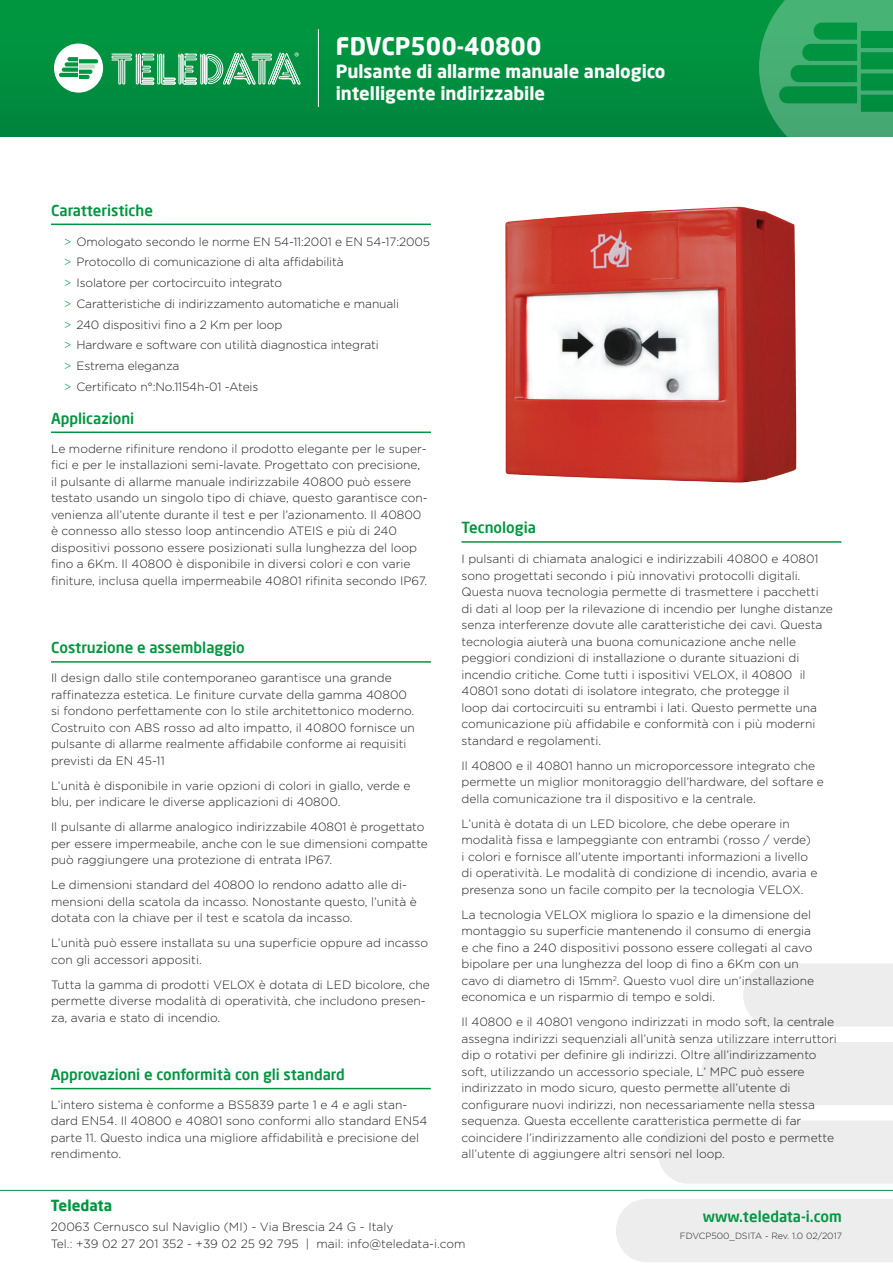
<style>
.page{position:relative;width:893px;height:1263px;background:#fff}
.page>*{position:absolute;margin:0;border:0;box-sizing:border-box;transform-origin:0 0}
.t1{font:700 24px "Neo Sans Pro";color:#fff}
.t2{font:700 18px "Neo Sans Pro";color:#fff}
.t3{font:500 15px "Neo Sans Pro";color:#009640}
.t4{font:700 15px "Neo Sans Pro";color:#009640}
.t5{font:300 12px/16.5px "Gotham";color:#231f20}
.t6{font:300 12px/16.5px "Gotham Rounded";color:#231f20}
.t7{font:300 9px "Gotham";color:#231f20}
.s1{color:#009640}
</style>
<div class="page">
<div style="left:658px;top:1121px;width:235px;height:62px;background:#ededed"></div>
<div style="left:616px;top:1199px;width:277px;height:63px;background:#ededed"></div>
<div style="left:743px;top:964px;width:150px;height:62px;background:#ededed"></div>
<div style="left:701px;top:1042px;width:192px;height:63px;background:#ededed"></div>
<div style="left:0;top:0;width:893px;height:136px;background:#00903f"></div>
<hr style="left:318px;top:29px;width:1px;height:78px;background:#fff">
<svg style="left:112px;top:52px;width:189px;height:33px"></svg>
<div style="left:54px;top:44px;width:49px;height:49px;background:#fff;border-radius:50%"></div>
<svg style="left:59px;top:57px;width:39px;height:22px"></svg>
<hr style="left:0;top:1190px;width:893px;height:1px;background:#009641">
<svg style="left:759px;top:0;width:134px;height:137px"></svg>
<hr style="left:51px;top:224px;width:380px;height:1px;background:#009640">
<hr style="left:461px;top:541px;width:380px;height:2px;background:#009640">
<hr style="left:51px;top:431px;width:380px;height:2px;background:#009640">
<hr style="left:51px;top:1088px;width:380px;height:1px;background:#009640">
<hr style="left:51px;top:661px;width:380px;height:2px;background:#009640">
<img style="left:505px;top:206px;width:292px;height:277px">
<p class="t3" style="left:51px;top:201px;width:103px">Caratteristiche</p>
<p class="t1" style="left:336px;top:31px;width:207px">FDVCP500-40800</p>
<p class="t2" style="left:336px;top:60px;width:331px">Pulsante di allarme manuale analogico</p>
<p class="t2" style="left:336px;top:82px;width:211px">intelligente indirizzabile</p>
<p class="t5" style="left:64px;top:233px;width:368px"><span class="s1">&gt;</span> Omologato secondo le norme EN 54-11:2001 e EN 54-17:2005</p>
<p class="t5" style="left:64px;top:254px;width:281px"><span class="s1">&gt;</span> Protocollo di comunicazione di alta affidabilità</p>
<p class="t5" style="left:64px;top:274px;width:220px"><span class="s1">&gt;</span> Isolatore per cortocircuito integrato</p>
<p class="t5" style="left:64px;top:295px;width:337px"><span class="s1">&gt;</span> Caratteristiche di indirizzamento automatiche e manuali</p>
<p class="t5" style="left:64px;top:316px;width:220px"><span class="s1">&gt;</span> 240 dispositivi fino a 2 Km per loop</p>
<p class="t5" style="left:64px;top:337px;width:316px"><span class="s1">&gt;</span> Hardware e software con utilità diagnostica integrati</p>
<p class="t5" style="left:64px;top:357px;width:117px"><span class="s1">&gt;</span> Estrema eleganza</p>
<p class="t5" style="left:64px;top:378px;width:196px"><span class="s1">&gt;</span> Certificato n°:No.1154h-01 -Ateis</p>
<p class="t3" style="left:51px;top:409px;width:85px">Applicazioni</p>
<p class="t5" style="left:51px;top:440px;width:378px">Le moderne rifiniture rendono il prodotto elegante per le super&shy;fici e per le installazioni semi-lavate. Progettato con precisione, il pulsante di allarme manuale indirizzabile 40800 può essere testato usando un singolo tipo di chiave, questo garantisce con&shy;venienza all’utente durante il test e per l’azionamento. Il 40800 è connesso allo stesso loop antincendio ATEIS e più di 240 dispositivi possono essere posizionati sulla lunghezza del loop fino a 6Km. Il 40800 è disponibile in diversi colori e con varie finiture, inclusa quella impermeabile 40801 rifinita secondo IP67.</p>
<p class="t3" style="left:51px;top:638px;width:195px">Costruzione e assemblaggio</p>
<p class="t5" style="left:51px;top:669px;width:365px">Il design dallo stile contemporaneo garantisce una grande raffinatezza estetica. Le finiture curvate della gamma 40800 si fondono perfettamente con lo stile architettonico moderno.<br>Costruito con ABS rosso ad alto impatto, il 40800 fornisce un pulsante di allarme realmente affidabile conforme ai requisiti previsti da EN 45-11</p>
<p class="t5" style="left:51px;top:777px;width:361px">L’unità è disponibile in varie opzioni di colori in giallo, verde e blu, per indicare le diverse applicazioni di 40800.</p>
<p class="t5" style="left:51px;top:818px;width:378px">Il pulsante di allarme analogico indirizzabile 40801 è progettato per essere impermeabile, anche con le sue dimensioni compatte può raggiungere una protezione di entrata IP67.</p>
<p class="t5" style="left:51px;top:876px;width:367px">Le dimensioni standard del 40800 lo rendono adatto alle di&shy;mensioni della scatola da incasso. Nonostante questo, l’unità è dotata con la chiave per il test e scatola da incasso.</p>
<p class="t5" style="left:51px;top:934px;width:379px">L’unità può essere installata su una superficie oppure ad incasso con gli accessori appositi.</p>
<p class="t5" style="left:51px;top:976px;width:380px">Tutta la gamma di prodotti VELOX è dotata di LED bicolore, che permette diverse modalità di operatività, che includono presen&shy;za, avaria e stato di incendio.</p>
<p class="t3" style="left:51px;top:1065px;width:296px">Approvazioni e conformità con gli standard</p>
<p class="t5" style="left:51px;top:1096px;width:378px">L’intero sistema è conforme a BS5839 parte 1 e 4 e agli stan&shy;dard EN54. Il 40800 e 40801 sono conformi allo standard EN54 parte 11. Questo indica una migliore affidabilità e precisione del rendimento.</p>
<p class="t3" style="left:461px;top:518px;width:76px">Tecnologia</p>
<p class="t5" style="left:461px;top:551px;width:373px">I pulsanti di chiamata analogici e indirizzabili 40800 e 40801 sono progettati secondo i più innovativi protocolli digitali.<br>Questa nuova tecnologia permette di trasmettere i pacchetti<br>di dati al loop per la rilevazione di incendio per lunghe distanze senza interferenze dovute alle caratteristiche dei cavi. Questa tecnologia aiuterà una buona comunicazione anche nelle peggiori condizioni di installazione o durante situazioni di incendio critiche. Come tutti i ispositivi VELOX, il 40800 il 40801 sono dotati di isolatore integrato, che protegge il<br>loop dai cortocircuiti su entrambi i lati. Questo permette una comunicazione più affidabile e conformità con i più moderni standard e regolamenti.</p>
<p class="t5" style="left:461px;top:757px;width:364px">Il 40800 e il 40801 hanno un microporcessore integrato che permette un miglior monitoraggio dell’hardware, del softare e della comunicazione tra il dispositivo e la centrale.</p>
<p class="t5" style="left:461px;top:815px;width:357px">L’unità è dotata di un LED bicolore, che debe operare in modalità fissa e lampeggiante con entrambi (rosso / verde)<br>i colori e fornisce all’utente importanti informazioni a livello di operatività. Le modalità di condizione di incendio, avaria e presenza sono un facile compito per la tecnologia VELOX.</p>
<p class="t5" style="left:461px;top:906px;width:354px">La tecnologia VELOX migliora lo spazio e la dimensione del montaggio su superficie mantenendo il consumo di energia e che fino a 240 dispositivi possono essere collegati al cavo bipolare per una lunghezza del loop di fino a 6Km con un cavo di diametro di 15mm<sup>2</sup>. Questo vuol dire un’installazione economica e un risparmio di tempo e soldi.</p>
<p class="t5" style="left:461px;top:1014px;width:377px">Il 40800 e il 40801 vengono indirizzati in modo soft, la centrale assegna indirizzi sequenziali all’unità senza utilizzare interruttori dip o rotativi per definire gli indirizzi. Oltre all’indirizzamento soft, utilizzando un accessorio speciale, L’ MPC può essere indirizzato in modo sicuro, questo permette all’utente di configurare nuovi indirizzi, non necessariamente nella stessa sequenza. Questa eccellente caratteristica permette di far coincidere l’indirizzamento alle condizioni del posto e permette all’utente di aggiungere altri sensori nel loop.</p>
<p class="t4" style="left:51px;top:1195px;width:63px">Teledata</p>
<p class="t6" style="left:51px;top:1218px;width:416px">20063 Cernusco sul Naviglio (MI) - Via Brescia 24 G - Italy<br>Tel.: +39 02 27 201 352 - +39 02 25 92 795 | mail: info@teledata-i.com</p>
<p class="t3" style="left:703px;top:1207px;width:140px">www.teledata-i.com</p>
<p class="t7" style="left:680px;top:1231px;width:164px">FDVCP500_DSITA - Rev. 1.0 02/2017</p>
</div>
